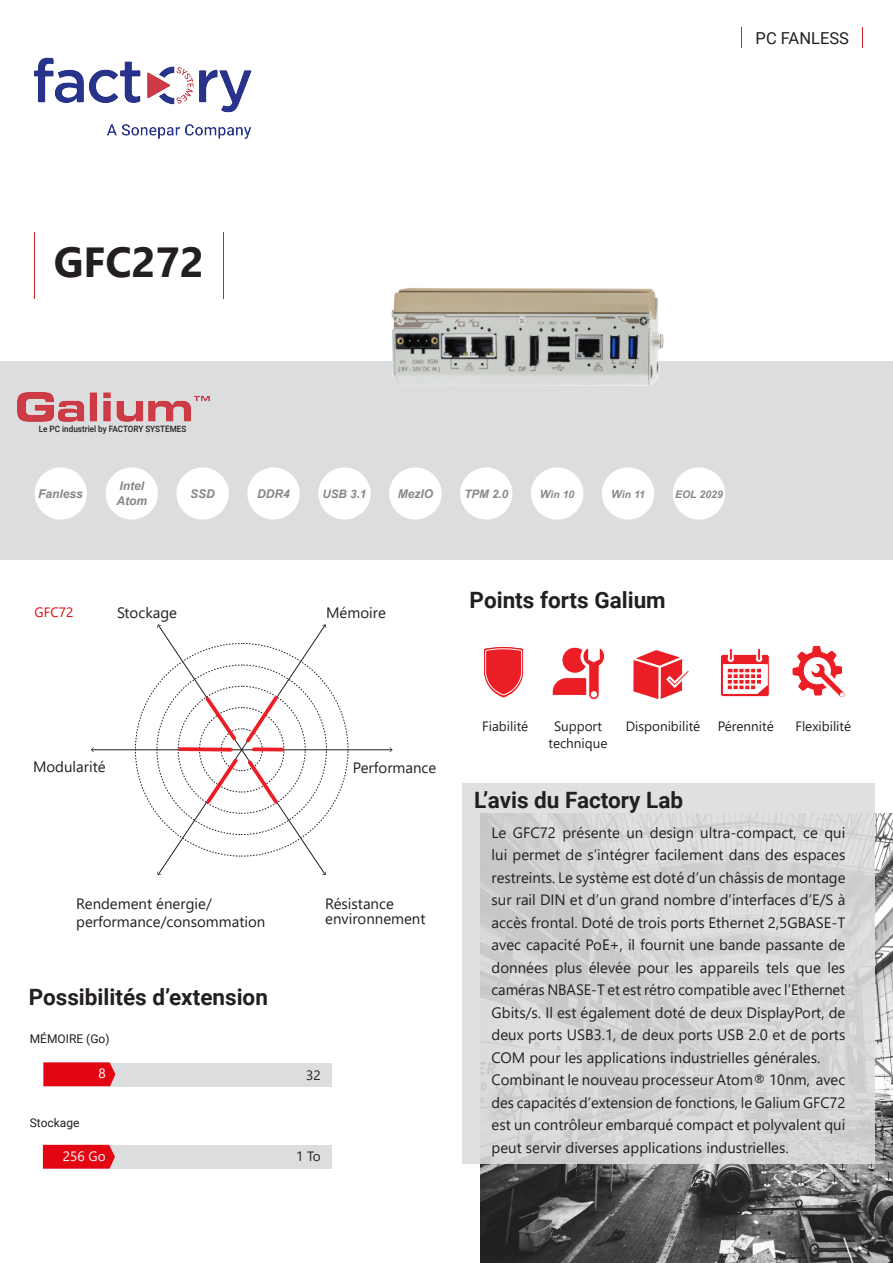
<style>
.page{position:relative;width:893px;height:1263px;background:#fff}
.page>*{position:absolute;margin:0;border:0;box-sizing:border-box;transform-origin:0 0}
.t1{font:700 42px "Segoe UI";color:#231f20}
.textes{font:700 22.5px "Roboto";color:#231f20}
.t2{font:16.5px "Roboto";color:#231f20}
.textes-2{font:15px/22.5px "Segoe UI";color:#231f20;text-align:justify}
.t3{font:13.5px "Segoe UI";color:#231f20}
.t4{font:13.5px "Segoe UI";color:#fff}
.t5{font:13.5px "Segoe UI";color:#e30512}
.t6{font:italic 700 12px "Arial";color:#868787}
.textes-3{font:12px "Roboto";color:#231f20}
.t7{font:italic 700 11.55px "Arial";color:#868787}
.t8{font:italic 700 10.5px "Arial";color:#868787}
.t9{font:italic 700 10.2px "Arial";color:#868787}
.t10{font:500 8.7px "Roboto";color:#231f20;scale:.93 1}
.s1{font-size:11.25px}
.s2{font-size:10.5px}
</style>
<div class="page">
<div style="left:0;top:361px;width:893px;height:199px;background:#dcdddf"></div>
<img style="left:480px;top:813px;width:413px;height:450px">
<div style="left:462px;top:783px;width:412px;height:380px;background:linear-gradient(to right,#d3d4d6,#d6d7d9)"></div>
<hr style="left:224px;top:232px;width:1px;height:66px;background:#d1232a">
<hr style="left:34px;top:232px;width:1px;height:66px;background:#d1232a">
<svg style="left:483px;top:646px;width:41px;height:52px"></svg>
<svg style="left:552px;top:647px;width:53px;height:53px"></svg>
<svg style="left:633px;top:649px;width:56px;height:51px"></svg>
<svg style="left:720px;top:649px;width:50px;height:48px"></svg>
<svg style="left:792px;top:645px;width:54px;height:53px"></svg>
<div style="left:44px;top:1063px;width:288px;height:24px;background:#dcdddf"></div>
<div style="left:44px;top:1145px;width:288px;height:24px;background:#dcdddf"></div>
<img style="left:18px;top:392px;width:191px;height:29px">
<hr style="left:91px;top:749px;width:301px;height:1px;background:#231f20">
<svg style="left:91px;top:747px;width:3px;height:5px"></svg>
<svg style="left:135px;top:624px;width:213px;height:251px"></svg>
<svg style="left:43px;top:1062px;width:72px;height:24px;background:#e3111d"></svg>
<svg style="left:43px;top:1145px;width:72px;height:24px;background:#e2101c"></svg>
<div style="left:35px;top:467px;width:52px;height:53px;background:#fff;border-radius:50%"></div>
<div style="left:106px;top:467px;width:52px;height:53px;background:#fff;border-radius:50%"></div>
<div style="left:247px;top:467px;width:53px;height:53px;background:#fff;border-radius:50%"></div>
<div style="left:176px;top:467px;width:53px;height:53px;background:#fff;border-radius:50%"></div>
<div style="left:318px;top:467px;width:53px;height:53px;background:#fff;border-radius:50%"></div>
<div style="left:531px;top:467px;width:52px;height:53px;background:#fff;border-radius:50%"></div>
<div style="left:673px;top:467px;width:52px;height:53px;background:#fff;border-radius:50%"></div>
<div style="left:389px;top:467px;width:53px;height:53px;background:#fff;border-radius:50%"></div>
<div style="left:602px;top:467px;width:52px;height:53px;background:#fff;border-radius:50%"></div>
<div style="left:460px;top:467px;width:52px;height:53px;background:#fff;border-radius:50%"></div>
<img style="left:391px;top:288px;width:273px;height:98px">
<svg style="left:741px;top:28px;width:1px;height:20px"></svg>
<img style="left:33px;top:57px;width:219px;height:82px">
<p class="t2" style="left:756px;top:27px;width:95px">PC FANLESS</p>
<p class="t1" style="left:54px;top:223px;width:152px">GFC272</p>
<p class="t10" style="left:39px;top:422px;width:160px">Le PC industriel by FACTORY SYSTEMES</p>
<p class="t6" style="left:38px;top:486px;width:46px">Fanless</p>
<p class="t6" style="left:119px;top:478px;width:26px">Intel</p>
<p class="t6" style="left:116px;top:492px;width:32px">Atom</p>
<p class="t6" style="left:190px;top:485px;width:26px">SSD</p>
<p class="t6" style="left:257px;top:486px;width:34px">DDR4</p>
<p class="t7" style="left:323px;top:487px;width:45px">USB 3.1</p>
<p class="t6" style="left:398px;top:485px;width:37px">MezIO</p>
<p class="t7" style="left:464px;top:487px;width:45px">TPM 2.0</p>
<p class="t9" style="left:540px;top:488px;width:36px"><span class="s1">W</span>in <span class="s2">10</span></p>
<p class="t9" style="left:611px;top:488px;width:35px"><span class="s1">W</span>in <span class="s2">11</span></p>
<p class="t8" style="left:675px;top:487px;width:49px">EOL 2029</p>
<p class="t5" style="left:35px;top:599px;width:40px">GFC72</p>
<p class="textes-2" style="left:117px;top:600px;width:62px">Stockage</p>
<p class="textes-2" style="left:326px;top:600px;width:61px">Mémoire</p>
<p class="textes" style="left:470px;top:584px;width:198px">Points forts Galium</p>
<p class="textes-2" style="left:33px;top:754px;width:74px">Modularité</p>
<p class="textes-2" style="left:353px;top:755px;width:85px">Performance</p>
<p class="textes-2" style="left:76px;top:891px;width:137px">Rendement énergie/</p>
<p class="textes-2" style="left:76px;top:909px;width:191px">performance/consommation</p>
<p class="textes" style="left:29px;top:981px;width:241px">Possibilités d’extension</p>
<p class="textes-3" style="left:30px;top:1030px;width:81px">MÉMOIRE (Go)</p>
<p class="textes-2" style="left:325px;top:891px;width:70px">Résistance</p>
<p class="textes-2" style="left:325px;top:906px;width:102px">environnement</p>
<p class="textes-3" style="left:30px;top:1114px;width:51px">Stockage</p>
<p class="t4" style="left:98px;top:1060px;width:9px">8</p>
<p class="t3" style="left:306px;top:1062px;width:16px">32</p>
<p class="t4" style="left:63px;top:1144px;width:44px">256 Go</p>
<p class="t3" style="left:296px;top:1144px;width:26px">1 To</p>
<p class="t3" style="left:482px;top:714px;width:48px">Fiabilité</p>
<p class="t3" style="left:554px;top:714px;width:49px">Support</p>
<p class="t3" style="left:548px;top:730px;width:61px">technique</p>
<p class="t3" style="left:626px;top:714px;width:76px">Disponibilité</p>
<p class="t3" style="left:718px;top:714px;width:58px">Pérennité</p>
<p class="t3" style="left:795px;top:714px;width:57px">Flexibilité</p>
<p class="textes" style="left:474px;top:784px;width:210px">L’avis du Factory Lab</p>
<p class="textes-2" style="left:492px;top:819px;width:355px">Le GFC72 présente un design ultra-compact, ce qui lui permet de s’intégrer facilement dans des espaces restreints. Le système est doté d’un châssis de montage sur rail DIN et d’un grand nombre d’interfaces d’E/S à accès frontal. Doté de trois ports Ethernet 2,5GBASE-T avec capacité PoE+, il fournit une bande passante de données plus élevée pour les appareils tels que les caméras NBASE-T et est rétro compatible avec l’Ethernet Gbits/s. Il est également doté de deux DisplayPort, de deux ports USB3.1, de deux ports USB 2.0 et de ports COM pour les applications industrielles générales.</p>
<p class="textes-2" style="left:492px;top:1067px;width:355px">Combinant le nouveau processeur Atom® 10nm, avec des capacités d’extension de fonctions, le Galium GFC72 est un contrôleur embarqué compact et polyvalent qui peut servir diverses applications industrielles.</p>
</div>
